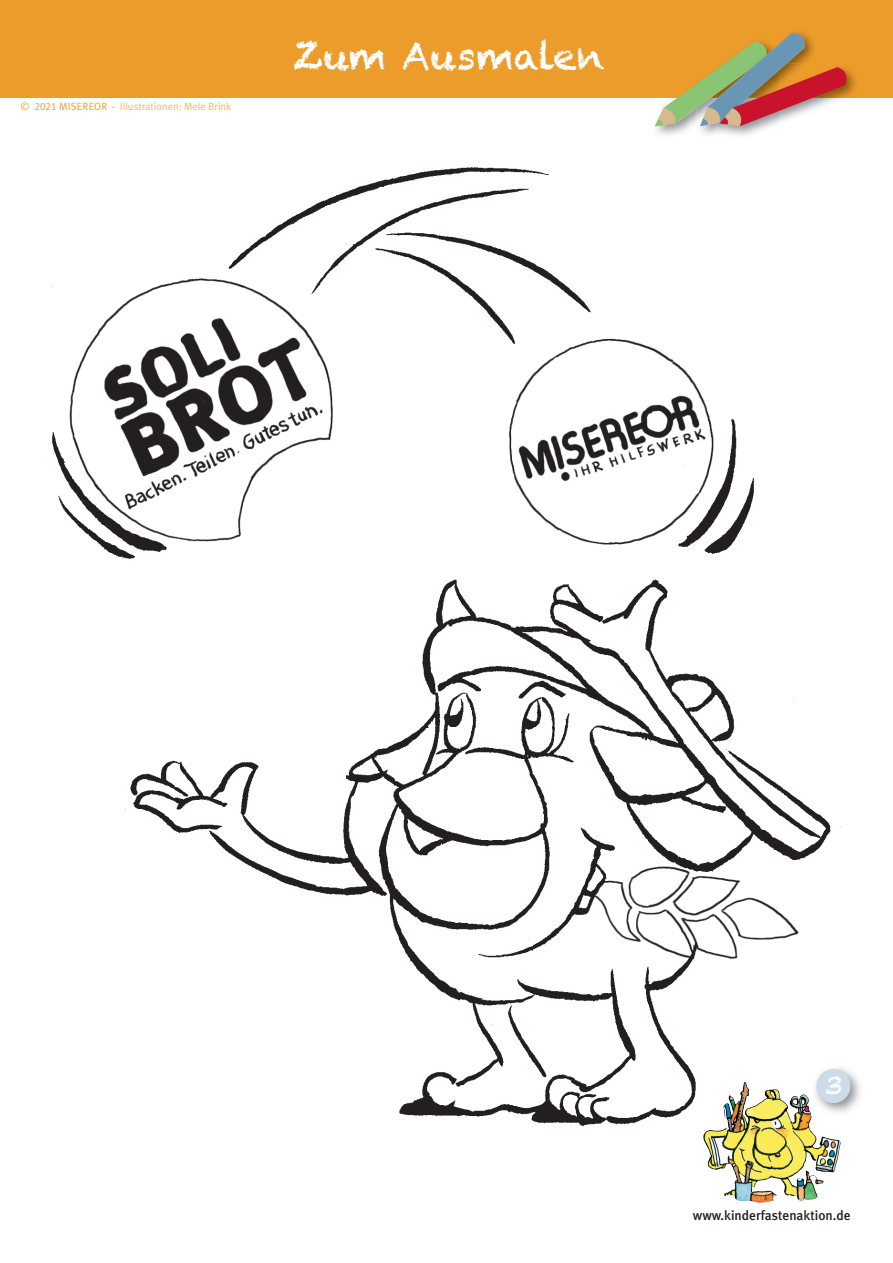
<style>
.page{position:relative;width:893px;height:1263px;background:#fff}
.page>*{position:absolute;margin:0;border:0;box-sizing:border-box;transform-origin:0 0}
.t1{font:37.5px "Chalkduster";color:#fff}
.t2{font:25.5px "Chalkduster";color:#fff}
.t3{font:500 13.5px "Meta Plus";color:#231f20}
.t4{font:10.5px "Meta Plus Normal";color:#f1b568}
.s1{color:#ec9c2b}
.s2{font-family:"Meta Plus Normal Caps";color:#ec9c2b}
</style>
<div class="page">
<div style="left:0;top:0;width:893px;height:98px;background:#ec9c2b"></div>
<img style="left:698px;top:127px;width:74px;height:10px">
<img style="left:851px;top:72px;width:5px;height:22px">
<svg style="left:655px;top:33px;width:196px;height:94px"></svg>
<img style="left:52px;top:167px;width:698px;height:970px">
<img style="left:712px;top:1082px;width:32px;height:49px">
<img style="left:815px;top:1068px;width:45px;height:44px">
<div style="left:816px;top:1069px;width:34px;height:34px;background:#cddae8;border-radius:50%"></div>
<p class="t4" style="left:21px;top:101px;width:212px"><span class="s1">©</span> <span class="s2">2021</span> <span class="s1">MISEREOR -</span> Illustrationen: Mele Brink</p>
<h1 class="t1" style="left:293px;top:34px;width:313px">Zum Ausmalen</h1>
<h2 class="t2" style="left:825px;top:1070px;width:19px">3</h2>
<p class="t3" style="left:693px;top:1207px;width:159px">www.kinderfastenaktion.de</p>
</div>
